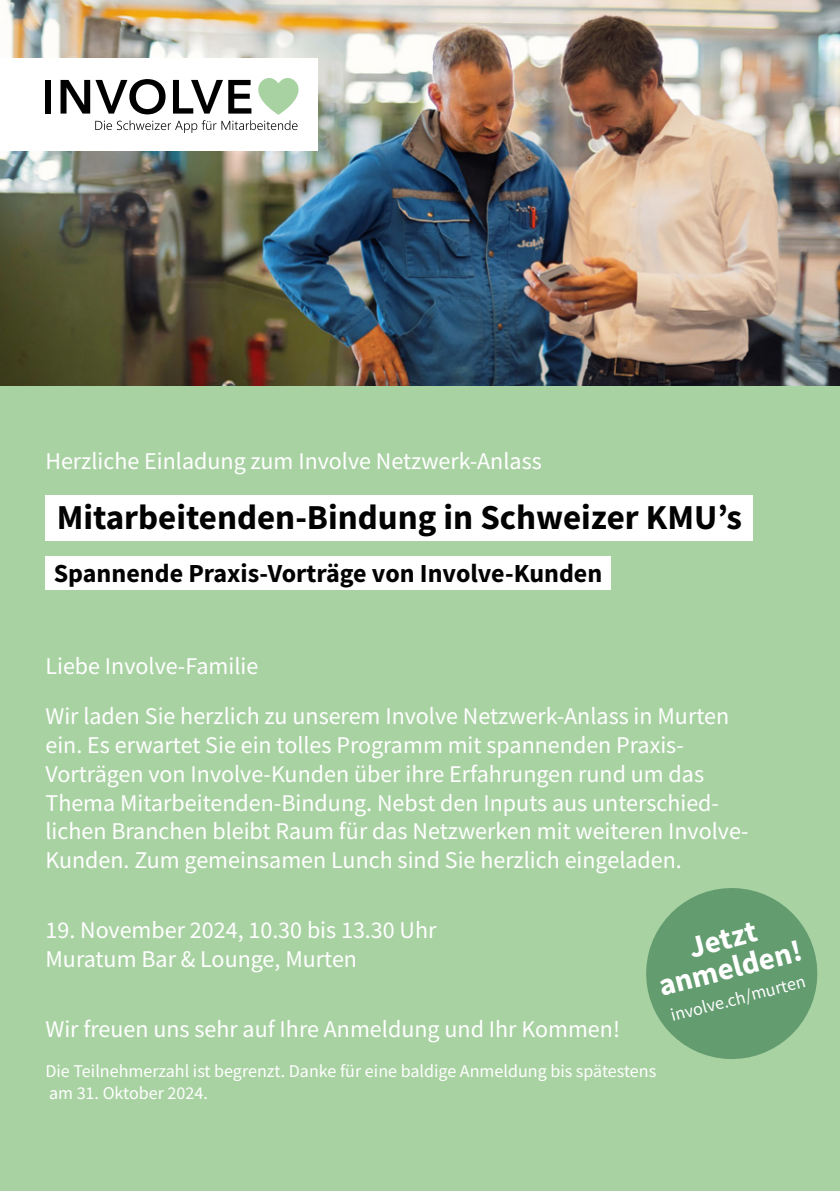
<style>
.page{position:relative;width:840px;height:1191px;background:#fff}
.page>*{position:absolute;margin:0;border:0;box-sizing:border-box;transform-origin:0 0}
.t1{font:700 35px "Source Sans Pro";color:#020203}
.t2{font:700 30.8px/30px "Source Sans Pro";color:#fff;text-align:center}
.t3{font:700 26px "Source Sans Pro";color:#020203}
.t4{font:24px/28.8px "Source Sans Pro";color:#fff}
.t5{font:18px/21.6px "Source Sans Pro";color:#fff}
</style>
<div class="page">
<div style="left:0;top:386px;width:839px;height:805px;background:#a9d2a3"></div>
<img style="left:0;top:0;width:839px;height:386px">
<div style="left:0;top:58px;width:317px;height:93px;background:#fff"></div>
<div style="left:45px;top:80px;width:6px;height:34px;background:#000"></div>
<svg style="left:60px;top:78px;width:238px;height:55px"></svg>
<div style="left:45px;top:495px;width:708px;height:45px;background:#fff"></div>
<div style="left:45px;top:556px;width:565px;height:34px;background:#fff"></div>
<svg style="left:646px;top:888px;width:172px;height:171px"></svg>
<p class="t4" style="left:45px;top:447px;width:497px">Herzliche Einladung zum Involve Netzwerk-Anlass</p>
<h1 class="t1" style="left:57px;top:494px;width:686px">Mitarbeitenden-Bindung in Schweizer KMUʼs</h1>
<p class="t3" style="left:54px;top:556px;width:549px">Spannende Praxis-Vorträge von Involve-Kunden</p>
<p class="t4" style="left:45px;top:641px;width:684px;line-height:50px">Liebe Involve-Familie<br>Wir laden Sie herzlich zu unserem Involve Netzwerk-Anlass in Murten</p>
<p class="t4" style="left:45px;top:730px;width:704px">ein. Es erwartet Sie ein tolles Programm mit spannenden Praxis-Vorträgen von Involve-Kunden über ihre Erfahrungen rund um das Thema Mitarbeitenden-Bindung. Nebst den Inputs aus unterschied&shy;lichen Branchen bleibt Raum für das Netzwerken mit weiteren Involve-Kunden. Zum gemeinsamen Lunch sind Sie herzlich eingeladen.</p>
<p class="t4" style="left:45px;top:915px;width:392px">19. November 2024, 10.30 bis 13.30 Uhr<br>Muratum Bar &amp; Lounge, Murten</p>
<p class="t2" style="left:647px;top:943px;width:148px;rotate:-15deg">Jetzt anmelden!</p>
<p class="t5" style="left:668px;top:1004px;width:140px;rotate:-14deg">involve.ch/murten</p>
<p class="t4" style="left:45px;top:1014px;width:575px">Wir freuen uns sehr auf Ihre Anmeldung und Ihr Kommen!</p>
<p class="t5" style="left:45px;top:1060px;width:612px">Die Teilnehmerzahl ist begrenzt. Danke für eine baldige Anmeldung bis spätestens am 31. Oktober 2024.</p>
</div>
